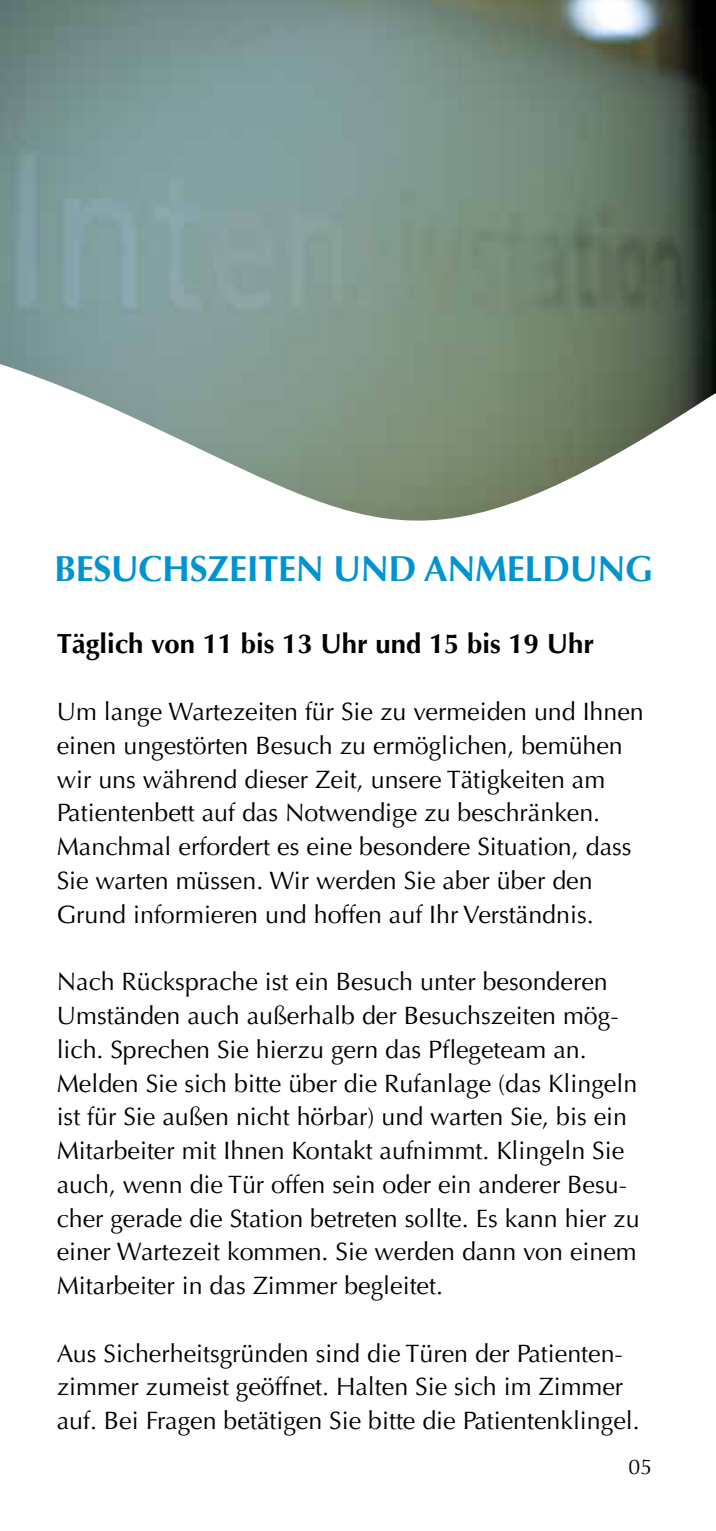
<style>
.page{position:relative;width:716px;height:1531px;background:#fff}
.page>*{position:absolute;margin:0;border:0;box-sizing:border-box;transform-origin:0 0}
.t1{font:700 36px "Optima LT";letter-spacing:-.01em;color:#0093d0}
.t2{font:700 27.5px "Optima LT";color:#000}
.t3{font:25px/33.8px "Optima LT";color:#000}
.t4{font:21.25px "Optima LT";color:#000}
</style>
<div class="page">
<img style="left:0;top:0;width:716px;height:273px">
<svg style="left:0;top:273px;width:716px;height:248px"></svg>
<h1 class="t1" style="left:54px;top:547px;width:600px">BESUCHSZEITEN UND ANMELDUNG</h1>
<p class="t2" style="left:57px;top:627px;width:539px">TÄGLICH VON 11 BIS 13 U HR UND 15 BIS 19 U HR</p>
<p class="t3" style="left:57px;top:695px;width:588px">Um lange Wartezeiten für Sie zu vermeiden und Ihnen einen ungestörten Besuch zu ermöglichen, bemühen wir uns während dieser Zeit, unsere Tätigkeiten am Patientenbett auf das Notwendige zu beschränken.<br>Manchmal erfordert es eine besondere Situation, dass Sie warten müssen. Wir werden Sie aber über den Grund informieren und hoffen auf Ihr Verständnis.</p>
<p class="t3" style="left:57px;top:965px;width:584px">Nach Rücksprache ist ein Besuch unter besonderen Umständen auch außerhalb der Besuchszeiten mög&shy;lich. Sprechen Sie hierzu gern das Pflegeteam an.<br>Melden Sie sich bitte über die Rufanlage (das Klingeln ist für Sie außen nicht hörbar) und warten Sie, bis ein Mitarbeiter mit Ihnen Kontakt aufnimmt. Klingeln Sie auch, wenn die Tür offen sein oder ein anderer Besu&shy;cher gerade die Station betreten sollte. Es kann hier zu einer Wartezeit kommen. Sie werden dann von einem Mitarbeiter in das Zimmer begleitet.</p>
<p class="t3" style="left:57px;top:1336px;width:584px">Aus Sicherheitsgründen sind die Türen der Patienten&shy;zimmer zumeist geöffnet. Halten Sie sich im Zimmer auf. Bei Fragen betätigen Sie bitte die Patientenklingel.</p>
<p class="t4" style="left:628px;top:1454px;width:25px">05</p>
</div>
